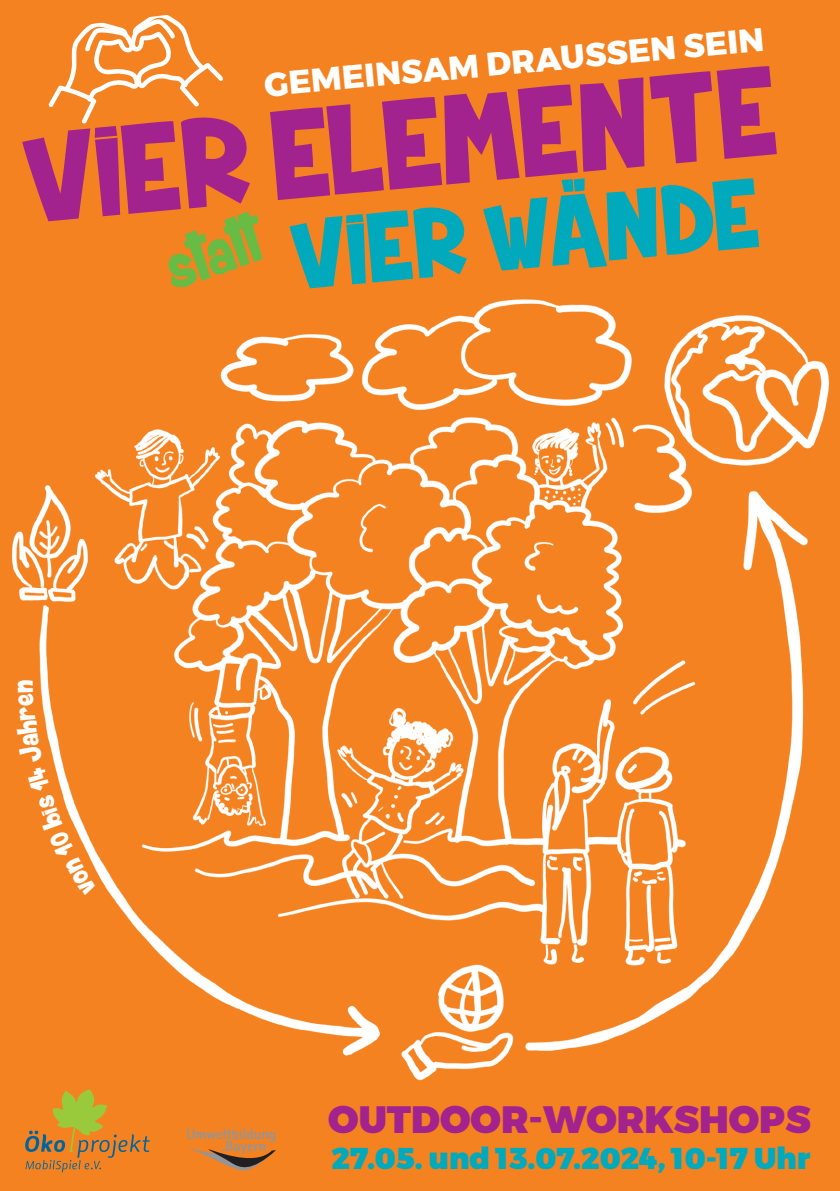
<style>
.page{position:relative;width:840px;height:1191px;background:#fff}
.page>*{position:absolute;margin:0;border:0;box-sizing:border-box;transform-origin:0 0}
.t1{font:127.4px "Skater Girls Rock";color:#a2238e}
.t2{font:99.2px "Skater Girls Rock";color:#00aabc}
.t3{font:67.4px "Skater Girls Rock";color:#68bc45}
.t4{font:900 38px "Montserrat";color:#a2238e}
.t5{font:800 32.6px "Montserrat";color:#fff}
.t6{font:900 30px "Montserrat";color:#00aabc}
.t7{font:800 14.8px/12px "AT Rotis Sans Serif";letter-spacing:-.01em;color:#939598}
</style>
<div class="page">
<div style="left:0;top:0;width:839px;height:1191px;background:#f58220"></div>
<img style="left:12px;top:299px;width:818px;height:782px">
<svg style="left:25px;top:1089px;width:125px;height:83px"></svg>
<svg style="left:189px;top:1148px;width:87px;height:23px"></svg>
<svg style="left:48px;top:15px;width:175px;height:109px"></svg>
<svg style="left:16px;top:680px;width:80px;height:216px"></svg>
<p class="t5" style="left:262px;top:57px;width:502px;rotate:-5deg">GEMEINSAM DRAUSSEN SEIN</p>
<h1 class="t1" style="left:19px;top:107px;width:755px;rotate:-5deg">VIER ELEMENT E</h1>
<h2 class="t2" style="left:287px;top:200px;width:470px;rotate:-5deg">VIER WÄNDE</h2>
<h3 class="t3" style="left:154px;top:234px;width:99px;rotate:-20deg">statt</h3>
<p class="t7" style="left:222px;top:1127px;width:56px;text-indent:-36px">Umweltbildung .Bayern</p>
<p class="t4" style="left:328px;top:1088px;width:483px">OUTDOOR-WORKSHOPS</p>
<p class="t6" style="left:331px;top:1133px;width:480px">27.05. und 13.07.2024, 10-17 Uhr</p>
</div>
